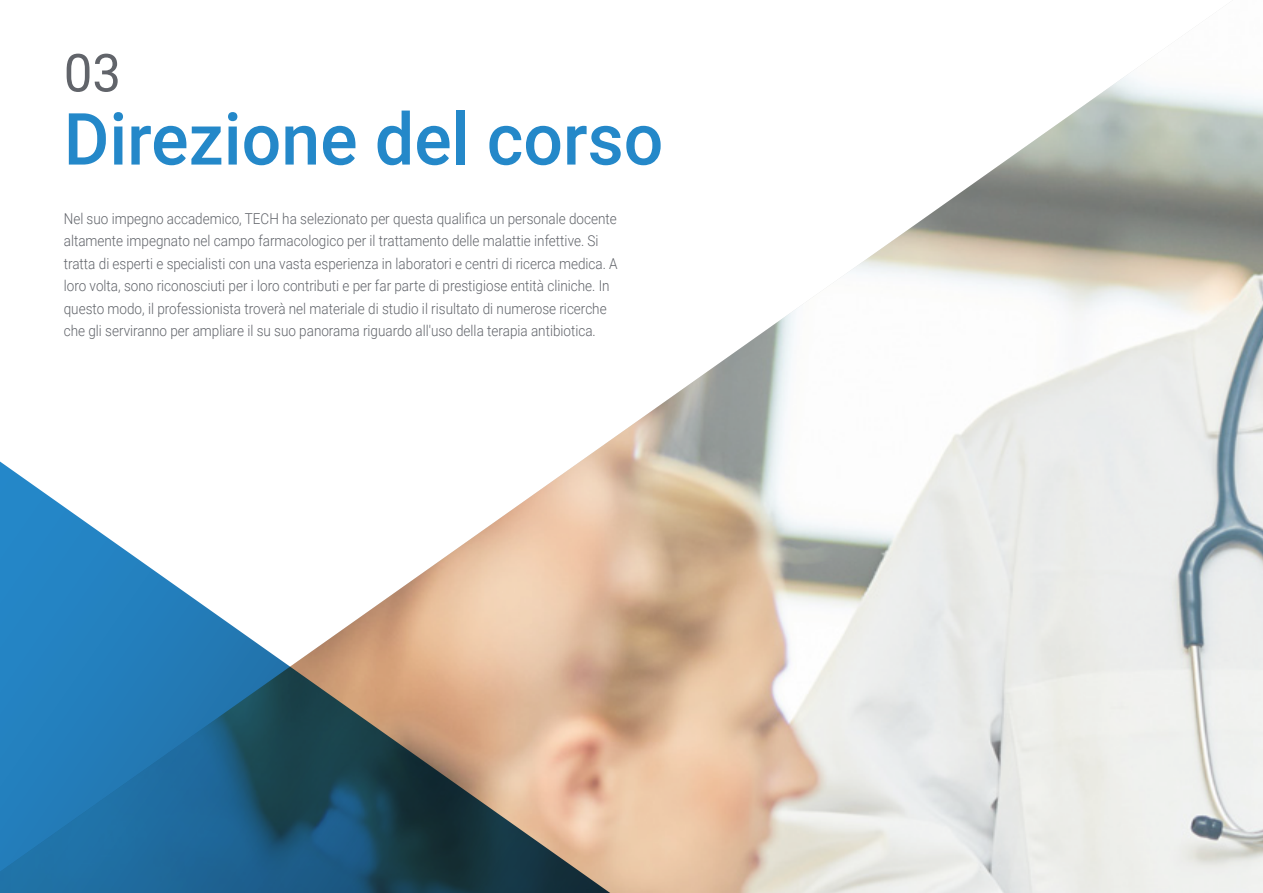
<style>
.page{position:relative;width:1263px;height:893px;background:#fff}
.page>*{position:absolute;margin:0;border:0;box-sizing:border-box;transform-origin:0 0}
.t1{font:500 72px "Roboto";color:#2488c9}
.t2{font:52.5px "Roboto";color:#61646a}
.t3{font:300 15px/22.5px "Roboto";color:#61646a;scale:.9 1}
</style>
<div class="page">
<img style="left:602px;top:65px;width:661px;height:828px">
<svg style="left:0;top:446px;width:640px;height:447px"></svg>
<h2 class="t2" style="left:64px;top:36px;width:59px">03</h2>
<h1 class="t1" style="left:64px;top:89px;width:601px">Direzione del corso</h1>
<p class="t3" style="left:64px;top:207px;width:617px">Nel suo impegno accademico, TECH ha selezionato per questa qualifica un personale docente altamente impegnato nel campo farmacologico per il trattamento delle malattie infettive. Si tratta di esperti e specialisti con una vasta esperienza in laboratori e centri di ricerca medica. A loro volta, sono riconosciuti per i loro contributi e per far parte di prestigiose entità cliniche. In questo modo, il professionista troverà nel materiale di studio il risultato di numerose ricerche che gli serviranno per ampliare il su suo panorama riguardo all'uso della terapia antibiotica.</p>
</div>
